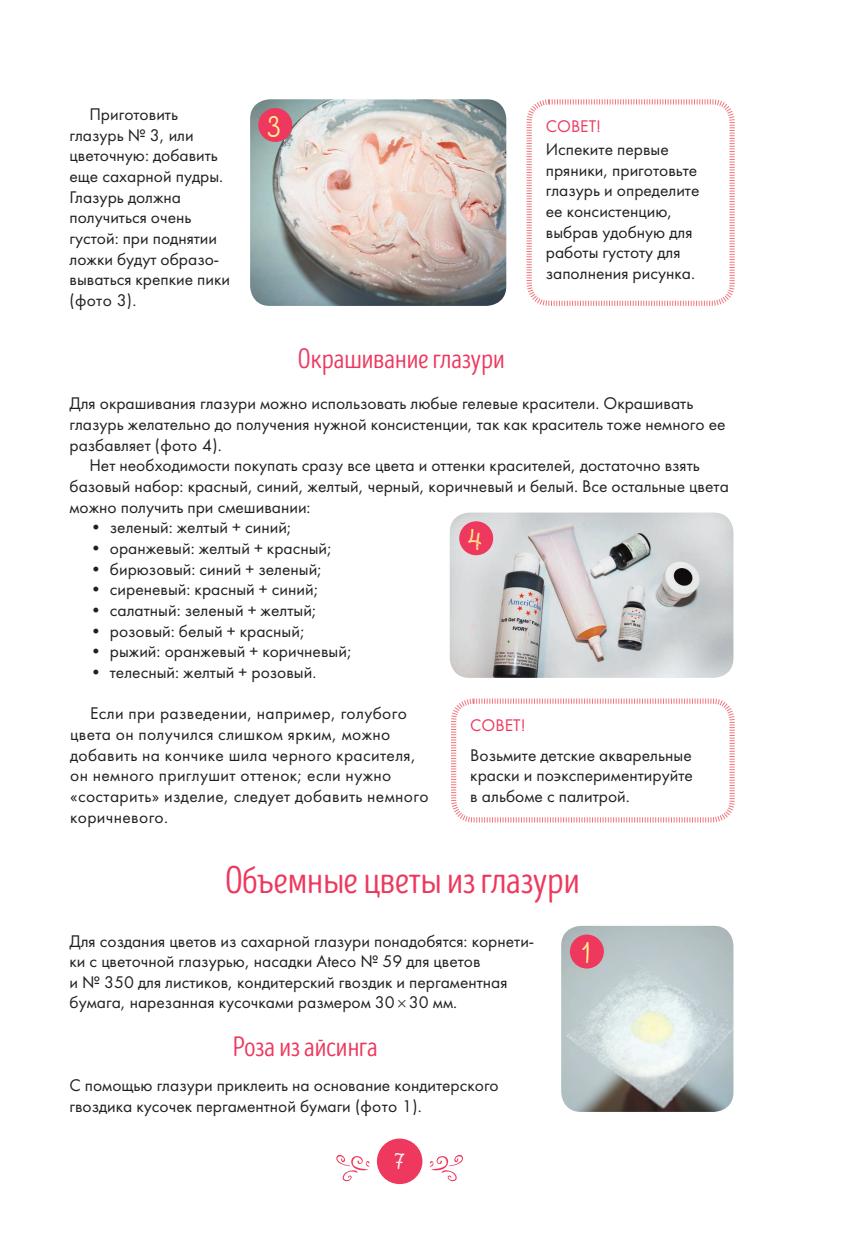
<style>
.page{position:relative;width:844px;height:1241px;background:#fff}
.page>*{position:absolute;margin:0;border:0;box-sizing:border-box;transform-origin:0 0}
.t1{font:38.5px "Intro Head R Base";letter-spacing:-.01em;color:#ee385e}
.t2{font:31.5px "Intro Script R H2 Base";color:#fff690}
.t3{font:28px "Intro Head R Base";color:#ee385e}
.t4{font:24.15px "Intro Script R H2 Base";color:#fff}
.t5{font:17.5px/20.7px "Futura";color:#231f20}
.t6{font:17.5px/20.7px "Futura";letter-spacing:.02em;color:#231f20}
.t7{font:17.5px "Futura";color:#ee385e}
</style>
<div class="page">
<div style="left:377px;top:1138px;width:45px;height:45px;background:#ee385e;border-radius:50%"></div>
<svg style="left:429px;top:1154px;width:34px;height:27px"></svg>
<svg style="left:336px;top:1154px;width:34px;height:27px"></svg>
<img style="left:250px;top:99px;width:256px;height:207px">
<img style="left:449px;top:512px;width:284px;height:165px">
<img style="left:561px;top:925px;width:172px;height:186px">
<div style="left:569px;top:934px;width:34px;height:34px;background:#ee385e;border-radius:50%"></div>
<div style="left:258px;top:108px;width:34px;height:34px;background:#ee385e;border-radius:50%"></div>
<div style="left:459px;top:521px;width:34px;height:34px;background:#ee385e;border-radius:50%"></div>
<svg style="left:526px;top:99px;width:209px;height:207px"></svg>
<svg style="left:451px;top:698px;width:284px;height:125px"></svg>
<p class="t5" style="left:69px;top:104px;width:162px;text-indent:20px">Приготовить глазурь № 3, или цветочную: добавить еще сахарной пудры.<br>Глазурь должна получиться очень густой: при поднятии ложки будут образо&shy;вываться крепкие пики (фото 3).</p>
<p class="t7" style="left:545px;top:116px;width:57px">СОВЕТ!</p>
<h2 class="t2" style="left:267px;top:108px;width:15px">3</h2>
<p class="t5" style="left:545px;top:139px;width:155px">Испеките первые пряники, приготовьте глазурь и определите ее консистенцию, выбрав удобную для работы густоту для заполнения рисунка.</p>
<h3 class="t3" style="left:298px;top:344px;width:208px">Окрашивание глазури</h3>
<p class="t5" style="left:69px;top:393px;width:657px">Для окрашивания глазури можно использовать любые гелевые красители. Окрашивать глазурь желательно до получения нужной консистенции, так как краситель тоже немного ее разбавляет (фото 4).</p>
<p class="t5" style="left:69px;top:455px;width:660px;text-indent:20px">Нет необходимости покупать сразу все цвета и оттенки красителей, достаточно взять базовый набор: красный, синий, желтый, черный, коричневый и белый. Все остальные цвета можно получить при смешивании:</p>
<p class="t5" style="left:90px;top:517px;width:203px">• зеленый: желтый + синий;</p>
<p class="t5" style="left:90px;top:537px;width:243px">• оранжевый: желтый + красный;</p>
<p class="t5" style="left:90px;top:558px;width:233px">• бирюзовый: синий + зеленый;</p>
<p class="t5" style="left:90px;top:579px;width:230px">• сиреневый: красный + синий;</p>
<p class="t5" style="left:90px;top:599px;width:228px">• салатный: зеленый + желтый;</p>
<p class="t5" style="left:90px;top:620px;width:216px">• розовый: белый + красный;</p>
<p class="t5" style="left:90px;top:641px;width:263px">• рыжий: оранжевый + коричневый;</p>
<p class="t5" style="left:90px;top:661px;width:228px">• телесный: желтый + розовый.</p>
<p class="t6" style="left:70px;top:702px;width:360px;text-indent:20px">Если при разведении, например, голубого цвета он получился слишком ярким, можно добавить на кончике шила черного красителя, он немного приглушит оттенок; если нужно «состарить» изделие, следует добавить немного коричневого.</p>
<h2 class="t2" style="left:467px;top:521px;width:16px">4</h2>
<p class="t7" style="left:470px;top:714px;width:57px">СОВЕТ!</p>
<p class="t5" style="left:470px;top:744px;width:224px;text-align:justify">Возьмите детские акварельные краски и поэкспериментируйте в альбоме с палитрой.</p>
<h1 class="t1" style="left:225px;top:859px;width:356px">Объемные цветы из глазури</h1>
<p class="t5" style="left:69px;top:930px;width:466px">Для создания цветов из сахарной глазури понадобятся: корнети&shy;ки с цветочной глазурью, насадки Ateco № 59 для цветов<br>и № 350 для листиков, кондитерский гвоздик и пергаментная бумага, нарезанная кусочками размером 30 30 мм.</p>
<h3 class="t3" style="left:233px;top:1031px;width:146px">Роза из айсинга</h3>
<p class="t5" style="left:69px;top:1074px;width:430px">С помощью глазури приклеить на основание кондитерского гвоздика кусочек пергаментной бумаги (фото 1).</p>
<h2 class="t2" style="left:581px;top:934px;width:10px">1</h2>
<h3 class="t4" style="left:394px;top:1146px;width:12px">7</h3>
</div>
